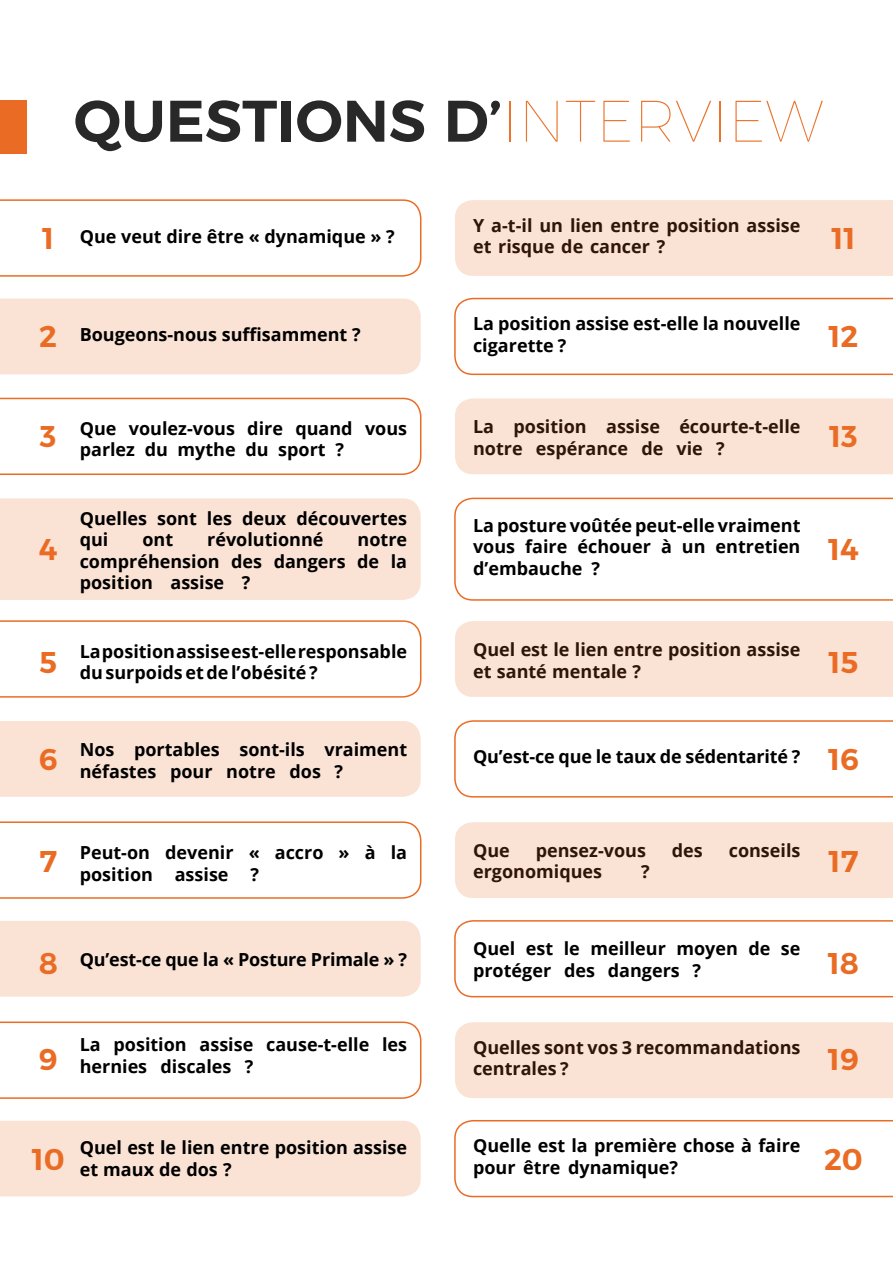
<style>
.page{position:relative;width:893px;height:1263px;background:#fff}
.page>*{position:absolute;margin:0;border:0;box-sizing:border-box;transform-origin:0 0}
.t1{font:600 58.5px "Montserrat";color:#292829}
.t2{font:600 30px "Montserrat";color:#ea6c24}
.t3{font:700 18px/21.6px "Open Sans";color:#000}
.s1{font-weight:100;color:#eb732b}
</style>
<div class="page">
<svg style="left:454px;top:498px;width:439px;height:103px"></svg>
<div style="left:0;top:299px;width:421px;height:75px;background:#fae2d4"></div>
<svg style="left:454px;top:298px;width:439px;height:77px"></svg>
<div style="left:0;top:721px;width:421px;height:76px;background:#fae2d4"></div>
<svg style="left:454px;top:720px;width:439px;height:77px"></svg>
<div style="left:0;top:921px;width:421px;height:76px;background:#fae2d4"></div>
<svg style="left:454px;top:920px;width:439px;height:77px"></svg>
<div style="left:0;top:1121px;width:421px;height:75px;background:#fae2d4"></div>
<svg style="left:454px;top:1120px;width:439px;height:77px"></svg>
<div style="left:0;top:498px;width:421px;height:102px;background:#fae2d4"></div>
<div style="left:0;top:100px;width:27px;height:53px;background:#ea6c24"></div>
<svg style="left:0;top:199px;width:421px;height:78px"></svg>
<div style="left:455px;top:200px;width:438px;height:76px;background:#fae2d4"></div>
<svg style="left:0;top:398px;width:421px;height:77px"></svg>
<div style="left:455px;top:398px;width:438px;height:76px;background:#fae2d4"></div>
<svg style="left:0;top:620px;width:421px;height:78px"></svg>
<div style="left:455px;top:621px;width:438px;height:76px;background:#fae2d4"></div>
<svg style="left:0;top:821px;width:421px;height:78px"></svg>
<div style="left:455px;top:822px;width:438px;height:76px;background:#fae2d4"></div>
<svg style="left:0;top:1021px;width:421px;height:78px"></svg>
<div style="left:455px;top:1022px;width:438px;height:76px;background:#fae2d4"></div>
<h1 class="t1" style="left:74px;top:73px;width:751px">QUESTIONS D’<span class="s1">INTERVIEW</span></h1>
<p class="t3" style="left:473px;top:214px;width:329px">Y a-t-il un lien entre position assise et risque de cancer ?</p>
<h2 class="t2" style="left:42px;top:214px;width:14px">1</h2>
<h2 class="t2" style="left:831px;top:214px;width:26px">11</h2>
<p class="t3" style="left:80px;top:225px;width:317px">Que veut dire être « dynamique » ?</p>
<p class="t3" style="left:473px;top:313px;width:329px">La position assise est-elle la nouvelle cigarette ?</p>
<h2 class="t2" style="left:39px;top:312px;width:19px">2</h2>
<h2 class="t2" style="left:828px;top:312px;width:31px">12</h2>
<p class="t3" style="left:80px;top:323px;width:282px">Bougeons-nous suffisamment ?</p>
<p class="t3" style="left:473px;top:415px;width:329px">La position assise écourte-t-elle notre espérance de vie ?</p>
<p class="t3" style="left:80px;top:417px;width:329px">Que voulez-vous dire quand vous parlez du mythe du sport ?</p>
<h2 class="t2" style="left:40px;top:412px;width:18px">3</h2>
<h2 class="t2" style="left:829px;top:412px;width:30px">13</h2>
<p class="t3" style="left:80px;top:507px;width:329px">Quelles sont les deux découvertes qui</p>
<p class="t3" style="left:473px;top:514px;width:329px;text-align:justify">La posture voûtée peut-elle vraiment vous faire échouer à un entretien d’embauche ?</p>
<p class="t3" style="left:142px;top:528px;width:32px">ont</p>
<p class="t3" style="left:207px;top:528px;width:118px">révolutionné</p>
<p class="t3" style="left:80px;top:528px;width:329px;text-align:justify;text-indent:278px">notre compréhension des dangers de la position assise ?</p>
<h2 class="t2" style="left:39px;top:525px;width:20px">4</h2>
<h2 class="t2" style="left:828px;top:525px;width:32px">14</h2>
<p class="t3" style="left:473px;top:638px;width:329px">Quel est le lien entre position assise et santé mentale ?</p>
<p class="t3" style="left:80px;top:640px;width:329px">La position assise est-elle responsable du surpoids et de l’obésité ?</p>
<h2 class="t2" style="left:39px;top:638px;width:19px">5</h2>
<h2 class="t2" style="left:828px;top:638px;width:31px">15</h2>
<p class="t3" style="left:80px;top:738px;width:329px">Nos portables sont-ils vraiment néfastes pour notre dos ?</p>
<h2 class="t2" style="left:39px;top:735px;width:20px">6</h2>
<h2 class="t2" style="left:828px;top:735px;width:32px">16</h2>
<p class="t3" style="left:473px;top:745px;width:329px">Qu’est-ce que le taux de sédentarité ?</p>
<p class="t3" style="left:473px;top:839px;width:38px">Que</p>
<p class="t3" style="left:536px;top:839px;width:112px">pensez-vous</p>
<p class="t3" style="left:672px;top:839px;width:32px">des</p>
<p class="t3" style="left:729px;top:839px;width:73px">conseils</p>
<p class="t3" style="left:473px;top:861px;width:131px">ergonomiques</p>
<p class="t3" style="left:641px;top:861px;width:10px">?</p>
<p class="t3" style="left:80px;top:841px;width:329px">Peut-on devenir « accro » à la position assise ?</p>
<h2 class="t2" style="left:39px;top:837px;width:19px">7</h2>
<h2 class="t2" style="left:829px;top:837px;width:31px">17</h2>
<p class="t3" style="left:473px;top:937px;width:329px">Quel est le meilleur moyen de se protéger des dangers ?</p>
<p class="t3" style="left:80px;top:948px;width:329px">Qu’est-ce que la « Posture Primale » ?</p>
<h2 class="t2" style="left:39px;top:939px;width:21px">8</h2>
<h2 class="t2" style="left:828px;top:939px;width:33px">18</h2>
<p class="t3" style="left:80px;top:1033px;width:329px">La position assise cause-t-elle les hernies discales ?</p>
<p class="t3" style="left:473px;top:1036px;width:329px">Quelles sont vos 3 recommandations centrales ?</p>
<h2 class="t2" style="left:39px;top:1035px;width:20px">9</h2>
<h2 class="t2" style="left:828px;top:1035px;width:33px">19</h2>
<p class="t3" style="left:473px;top:1134px;width:329px">Quelle est la première chose à faire pour être dynamique?</p>
<p class="t3" style="left:80px;top:1136px;width:329px">Quel est le lien entre position assise et maux de dos ?</p>
<h2 class="t2" style="left:32px;top:1134px;width:35px">10</h2>
<h2 class="t2" style="left:824px;top:1134px;width:40px">20</h2>
</div>
